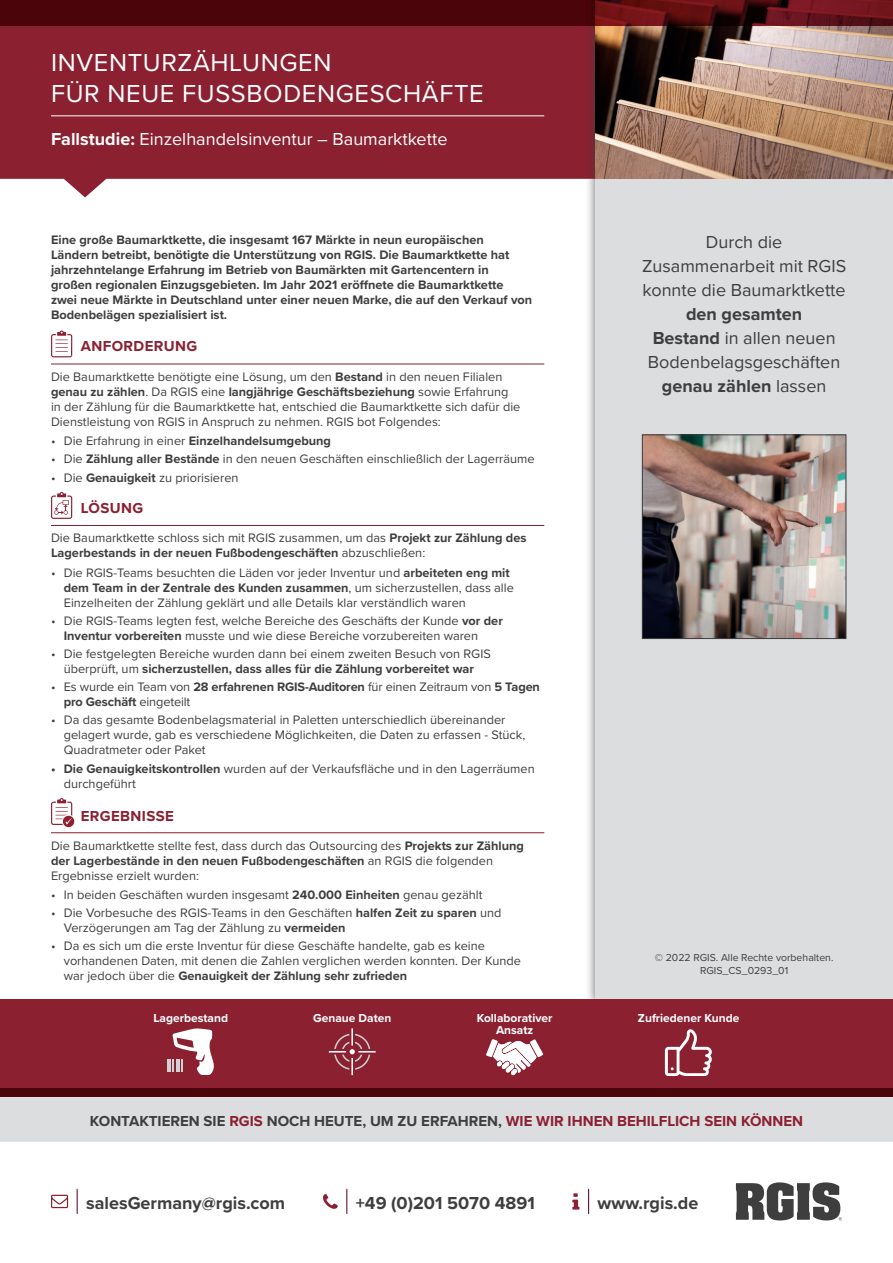
<style>
.page{position:relative;width:893px;height:1263px;background:#fff}
.page>*{position:absolute;margin:0;border:0;box-sizing:border-box;transform-origin:0 0}
.t1{font:25.5px/30.6px "Proxima Nova";letter-spacing:.025em;color:#fff}
.t2{font:18px/24px "Proxima Nova";color:#3e3e3f;text-align:center}
.t3{font:700 18px "Proxima Nova";color:#3e3e3f}
.t4{font:18px "Proxima Nova";color:#fff}
.t5{font:700 15px "Proxima Nova";color:#3e3e3f}
.t6{font:700 15px "Proxima Nova";letter-spacing:.025em;color:#8b2031}
.t7{font:12.75px/15px "Proxima Nova";color:#3e3e3f}
.t8{font:700 12.75px/15px "Proxima Nova";color:#3e3e3f}
.t9{font:700 12px/12px "Proxima Nova";color:#fff;text-align:center}
.t10{font:10.5px/12.6px "Proxima Nova";color:#3e3e3f;text-align:center}
.s1{font-weight:700}
.s2{font-weight:400}
.s3{color:#8b2031}
</style>
<div class="page">
<svg style="left:588px;top:1189px;width:1px;height:24px"></svg>
<svg style="left:572px;top:1193px;width:7px;height:16px"></svg>
<svg style="left:77px;top:1189px;width:1px;height:24px"></svg>
<svg style="left:51px;top:1195px;width:17px;height:13px"></svg>
<svg style="left:346px;top:1189px;width:1px;height:24px"></svg>
<svg style="left:323px;top:1194px;width:15px;height:15px"></svg>
<svg style="left:736px;top:1182px;width:106px;height:38px"></svg>
<div style="left:0;top:1097px;width:893px;height:45px;background:#dcdddf"></div>
<svg style="left:0;top:26px;width:585px;height:171px;background:#973746"></svg>
<div style="left:585px;top:0;width:308px;height:1010px;background:#3e3e3f;opacity:.75"></div>
<div style="left:595px;top:0;width:298px;height:1001px;background:#dcdddf"></div>
<hr style="left:51px;top:116px;width:493px;height:1px;background:#fff">
<div style="left:0;top:999px;width:893px;height:98px;background:#8b2031"></div>
<img style="left:595px;top:26px;width:298px;height:153px">
<hr style="left:51px;top:364px;width:493px;height:1px;background:#8b2031">
<hr style="left:51px;top:525px;width:493px;height:1px;background:#8b2031">
<hr style="left:51px;top:832px;width:493px;height:1px;background:#8b2031">
<svg style="left:51px;top:330px;width:22px;height:27px"></svg>
<svg style="left:51px;top:492px;width:22px;height:27px"></svg>
<svg style="left:51px;top:798px;width:24px;height:30px"></svg>
<img style="left:644px;top:437px;width:200px;height:200px">
<div style="left:642px;top:435px;width:204px;height:204px;border:1px solid #3e3e3f"></div>
<svg style="left:0;top:0;width:893px;height:26px;background:#51080d"></svg>
<div style="left:0;top:1089px;width:893px;height:8px;background:#4b0409"></div>
<hr style="left:167px;top:1059px;width:4px;height:12px;background:#d1d2d4">
<svg style="left:172px;top:1028px;width:42px;height:47px"></svg>
<svg style="left:329px;top:1028px;width:47px;height:47px"></svg>
<svg style="left:486px;top:1039px;width:57px;height:36px"></svg>
<svg style="left:665px;top:1029px;width:47px;height:46px"></svg>
<h1 class="t1" style="left:51px;top:46px;width:434px">INVENTURZÄHLUNGEN<br>FÜR NEUE FUSSBODENGESCHÄFTE</h1>
<h2 class="t4" style="left:51px;top:125px;width:398px"><span class="s1">Fallstudie:</span> Einzelhandelsinventur – Baumarktkette</h2>
<p class="t8" style="left:51px;top:232px;width:483px">Eine große Baumarktkette, die insgesamt 167 Märkte in neun europäischen Ländern betreibt, benötigte die Unterstützung von RGIS. Die Baumarktkette hat jahrzehntelange Erfahrung im Betrieb von Baumärkten mit Gartencentern in großen regionalen Einzugsgebieten. Im Jahr 2021 eröffnete die Baumarktkette zwei neue Märkte in Deutschland unter einer neuen Marke, die auf den Verkauf von Bodenbelägen spezialisiert ist.</p>
<p class="t6" style="left:81px;top:335px;width:118px">ANFORDERUNG</p>
<p class="t7" style="left:51px;top:369px;width:471px">Die Baumarktkette benötigte eine Lösung, um den <span class="s1">Bestand</span> in den neuen Filialen <span class="s1">genau zu zählen</span>. Da RGIS eine <span class="s1">langjährige Geschäftsbeziehung</span> sowie Erfahrung in der Zählung für die Baumarktkette hat, entschied die Baumarktkette sich dafür die Dienstleistung von RGIS in Anspruch zu nehmen. RGIS bot Folgendes:</p>
<p class="t8" style="left:51px;top:433px;width:282px"><span class="s2">• Die Erfahrung in einer</span> Einzelhandelsumgebung</p>
<p class="t7" style="left:51px;top:451px;width:485px">• Die <span class="s1">Zählung aller Bestände</span> in den neuen Geschäften einschließlich der Lagerräume</p>
<p class="t7" style="left:51px;top:469px;width:189px">• Die <span class="s1">Genauigkeit</span> zu priorisieren</p>
<p class="t6" style="left:81px;top:497px;width:64px">LÖSUNG</p>
<p class="t7" style="left:51px;top:530px;width:477px">Die Baumarktkette schloss sich mit RGIS zusammen, um das <span class="s1">Projekt zur Zählung des<br>Lagerbestands in der neuen Fußbodengeschäften</span> abzuschließen:</p>
<p class="t7" style="left:64px;top:564px;width:452px;text-indent:-13px">• Die RGIS-Teams besuchten die Läden vor jeder Inventur und <span class="s1">arbeiteten eng mit dem Team in der Zentrale des Kunden zusammen</span>, um sicherzustellen, dass alle<br>Einzelheiten der Zählung geklärt und alle Details klar verständlich waren</p>
<p class="t7" style="left:64px;top:612px;width:441px;text-indent:-13px">• Die RGIS-Teams legten fest, welche Bereiche des Geschäfts der Kunde <span class="s1">vor der<br>Inventur vorbereiten</span> musste und wie diese Bereiche vorzubereiten waren</p>
<p class="t7" style="left:51px;top:646px;width:441px;text-align:center">• Die festgelegten Bereiche wurden dann bei einem zweiten Besuch von RGIS überprüft, um <span class="s1">sicherzustellen, dass alles für die Zählung vorbereitet war</span></p>
<p class="t7" style="left:64px;top:679px;width:478px;text-indent:-13px">• Es wurde ein Team von <span class="s1">28 erfahrenen RGIS-Auditoren</span> für einen Zeitraum von <span class="s1">5 Tagen pro Geschäft</span> eingeteilt</p>
<p class="t7" style="left:64px;top:712px;width:463px;text-indent:-13px">• Da das gesamte Bodenbelagsmaterial in Paletten unterschiedlich übereinander gelagert wurde, gab es verschiedene Möglichkeiten, die Daten zu erfassen - Stück,<br>Quadratmeter oder Paket</p>
<p class="t7" style="left:64px;top:760px;width:472px;text-indent:-13px"><span class="s1">• Die Genauigkeitskontrollen</span> wurden auf der Verkaufsfläche und in den Lagerräumen durchgeführt</p>
<p class="t6" style="left:81px;top:804px;width:95px">ERGEBNISSE</p>
<p class="t7" style="left:51px;top:837px;width:474px">Die Baumarktkette stellte fest, dass durch das Outsourcing des <span class="s1">Projekts zur Zählung der Lagerbestände in den neuen Fußbodengeschäften</span> an RGIS die folgenden<br>Ergebnisse erzielt wurden:</p>
<p class="t7" style="left:51px;top:886px;width:433px">• In beiden Geschäften wurden insgesamt <span class="s1">240.000 Einheiten</span> genau gezählt</p>
<p class="t7" style="left:64px;top:905px;width:439px;text-indent:-13px">• Die Vorbesuche des RGIS-Teams in den Geschäften <span class="s1">halfen Zeit zu sparen</span> und<br>Verzögerungen am Tag der Zählung zu <span class="s1">vermeiden</span></p>
<p class="t7" style="left:64px;top:938px;width:459px;text-indent:-13px">• Da es sich um die erste Inventur für diese Geschäfte handelte, gab es keine vorhandenen Daten, mit denen die Zahlen verglichen werden konnten. Der Kunde war jedoch über die <span class="s1">Genauigkeit der Zählung sehr zufrieden</span></p>
<h2 class="t2" style="left:642px;top:229px;width:206px">Durch die<br>Zusammenarbeit mit RGIS konnte die Baumarktkette</h2>
<h2 class="t2" style="left:648px;top:301px;width:194px"><span class="s1">den gesamten<br>Bestand</span> in allen neuen<br>Bodenbelagsgeschäften <span class="s1">genau zählen</span> lassen</h2>
<p class="t10" style="left:655px;top:951px;width:180px">© 2022 RGIS. Alle Rechte vorbehalten.<br>RGIS_CS_0293_01</p>
<p class="t9" style="left:153px;top:1011px;width:76px">Lagerbestand</p>
<p class="t9" style="left:313px;top:1011px;width:80px">Genaue Daten</p>
<p class="t9" style="left:477px;top:1011px;width:77px">Kollaborativer<br>Ansatz</p>
<p class="t9" style="left:638px;top:1011px;width:103px">Zufriedener Kunde</p>
<p class="t5" style="left:90px;top:1110px;width:715px">KONTAKTIEREN SIE <span class="s3">RGIS</span> NOCH HEUTE, UM ZU ERFAHREN, <span class="s3">WIE WIR IHNEN BEHILFLICH SEIN KÖNNEN</span></p>
<h2 class="t3" style="left:86px;top:1189px;width:201px">salesGermany@rgis.com</h2>
<h2 class="t3" style="left:356px;top:1189px;width:180px">+49 (0)201 5070 4891</h2>
<h2 class="t3" style="left:598px;top:1189px;width:102px">www.rgis.de</h2>
</div>
